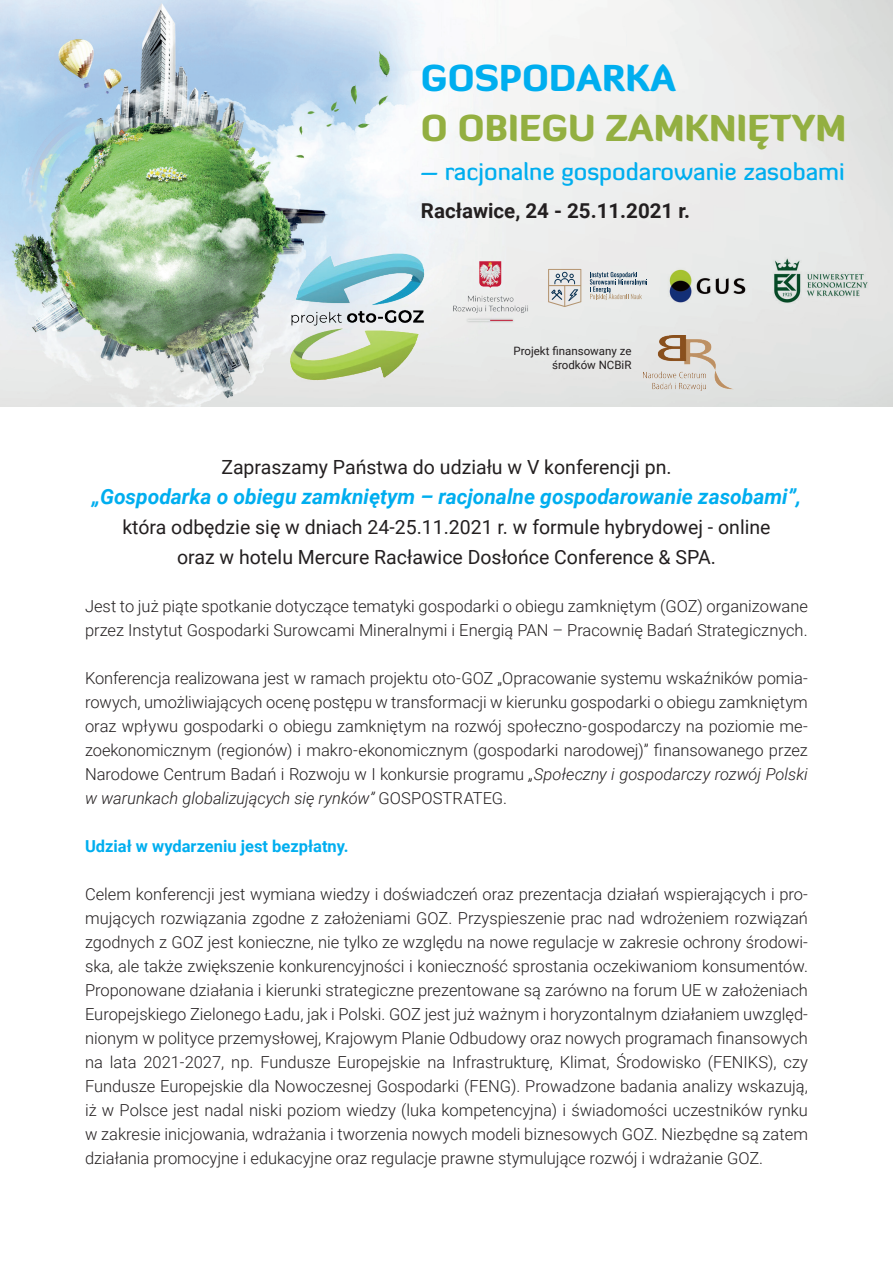
<style>
.page{position:relative;width:893px;height:1263px;background:#fff}
.page>*{position:absolute;margin:0;border:0;box-sizing:border-box;transform-origin:0 0}
.t1{font:900 35.85px "Diavlo";color:#93af41}
.t2{font:900 35.85px "Diavlo";color:#00aeef}
.t3{font:500 24px "Diavlo";color:#00aeef}
.t4{font:italic 700 21px "Roboto";color:#00aeef}
.t5{font:700 20.55px "Roboto";color:#231f20}
.t6{font:19.5px/30px "Roboto";color:#231f20;text-align:center}
.t7{font:300 16.5px/24px "Roboto";color:#231f20;text-align:justify}
.t8{font:700 16.5px "Roboto";color:#00aeef}
.t9{font:11.55px/13.8px "Roboto";color:#231f20;text-align:right}
.s1{font-style:italic}
</style>
<div class="page">
<img style="left:0;top:0;width:893px;height:406px">
<img style="left:440px;top:259px;width:100px;height:68px">
<svg style="left:548px;top:269px;width:33px;height:38px"></svg>
<svg style="left:590px;top:272px;width:58px;height:28px;background:#bfc5c7"></svg>
<img style="left:660px;top:259px;width:95px;height:53px">
<img style="left:767px;top:252px;width:107px;height:57px">
<img style="left:644px;top:336px;width:89px;height:55px">
<img style="left:280px;top:247px;width:153px;height:145px">
<p class="t2" style="left:421px;top:54px;width:256px">GOSPODARKA</p>
<p class="t1" style="left:421px;top:105px;width:427px">O OBIEGU ZAMKNIĘTYM</p>
<p class="t3" style="left:421px;top:157px;width:425px">– racjonalne gospodarowanie zasobami</p>
<p class="t5" style="left:421px;top:196px;width:271px">Racławice, 24 - 25.11.2021 r.</p>
<p class="t9" style="left:513px;top:344px;width:120px">Projekt finansowany ze środków NCBiR</p>
<p class="t6" style="left:221px;top:451px;width:452px">Zapraszamy Państwa do udziału w V konferencji pn.</p>
<p class="t4" style="left:92px;top:482px;width:711px">„Gospodarka o obiegu zamkniętym – racjonalne gospodarowanie zasobami”,</p>
<p class="t6" style="left:122px;top:511px;width:650px">która odbędzie się w dniach 24-25.11.2021 r. w formule hybrydowej - online oraz w hotelu Mercure Racławice Dosłońce Conference &amp; SPA.</p>
<p class="t7" style="left:85px;top:593px;width:724px">Jest to już piąte spotkanie dotyczące tematyki gospodarki o obiegu zamkniętym (GOZ) organizowane przez Instytut Gospodarki Surowcami Mineralnymi i Energią PAN – Pracownię Badań Strategicznych.</p>
<p class="t7" style="left:85px;top:665px;width:724px">Konferencja realizowana jest w ramach projektu oto-GOZ „Opracowanie systemu wskaźników pomia&shy;rowych, umożliwiających ocenę postępu w transformacji w kierunku gospodarki o obiegu zamkniętym oraz wpływu gospodarki o obiegu zamkniętym na rozwój społeczno-gospodarczy na poziomie me&shy;zoekonomicznym (regionów) i makro-ekonomicznym (gospodarki narodowej)” finansowanego przez Narodowe Centrum Badań i Rozwoju w I konkursie programu <span class="s1">„Społeczny i gospodarczy rozwój Polski w warunkach globalizujących się rynków”</span> GOSPOSTRATEG.</p>
<p class="t8" style="left:85px;top:834px;width:265px">Udział w wydarzeniu jest bezpłatny.</p>
<p class="t7" style="left:85px;top:881px;width:724px">Celem konferencji jest wymiana wiedzy i doświadczeń oraz prezentacja działań wspierających i pro&shy;mujących rozwiązania zgodne z założeniami GOZ. Przyspieszenie prac nad wdrożeniem rozwiązań zgodnych z GOZ jest konieczne, nie tylko ze względu na nowe regulacje w zakresie ochrony środowi&shy;ska, ale także zwiększenie konkurencyjności i konieczność sprostania oczekiwaniom konsumentów.<br>Proponowane działania i kierunki strategiczne prezentowane są zarówno na forum UE w założeniach Europejskiego Zielonego Ładu, jak i Polski. GOZ jest już ważnym i horyzontalnym działaniem uwzględ&shy;nionym w polityce przemysłowej, Krajowym Planie Odbudowy oraz nowych programach finansowych na lata 2021-2027, np. Fundusze Europejskie na Infrastrukturę, Klimat, Środowisko (FENIKS), czy Fundusze Europejskie dla Nowoczesnej Gospodarki (FENG). Prowadzone badania analizy wskazują, iż w Polsce jest nadal niski poziom wiedzy (luka kompetencyjna) i świadomości uczestników rynku w zakresie inicjowania, wdrażania i tworzenia nowych modeli biznesowych GOZ. Niezbędne są zatem działania promocyjne i edukacyjne oraz regulacje prawne stymulujące rozwój i wdrażanie GOZ.</p>
</div>
